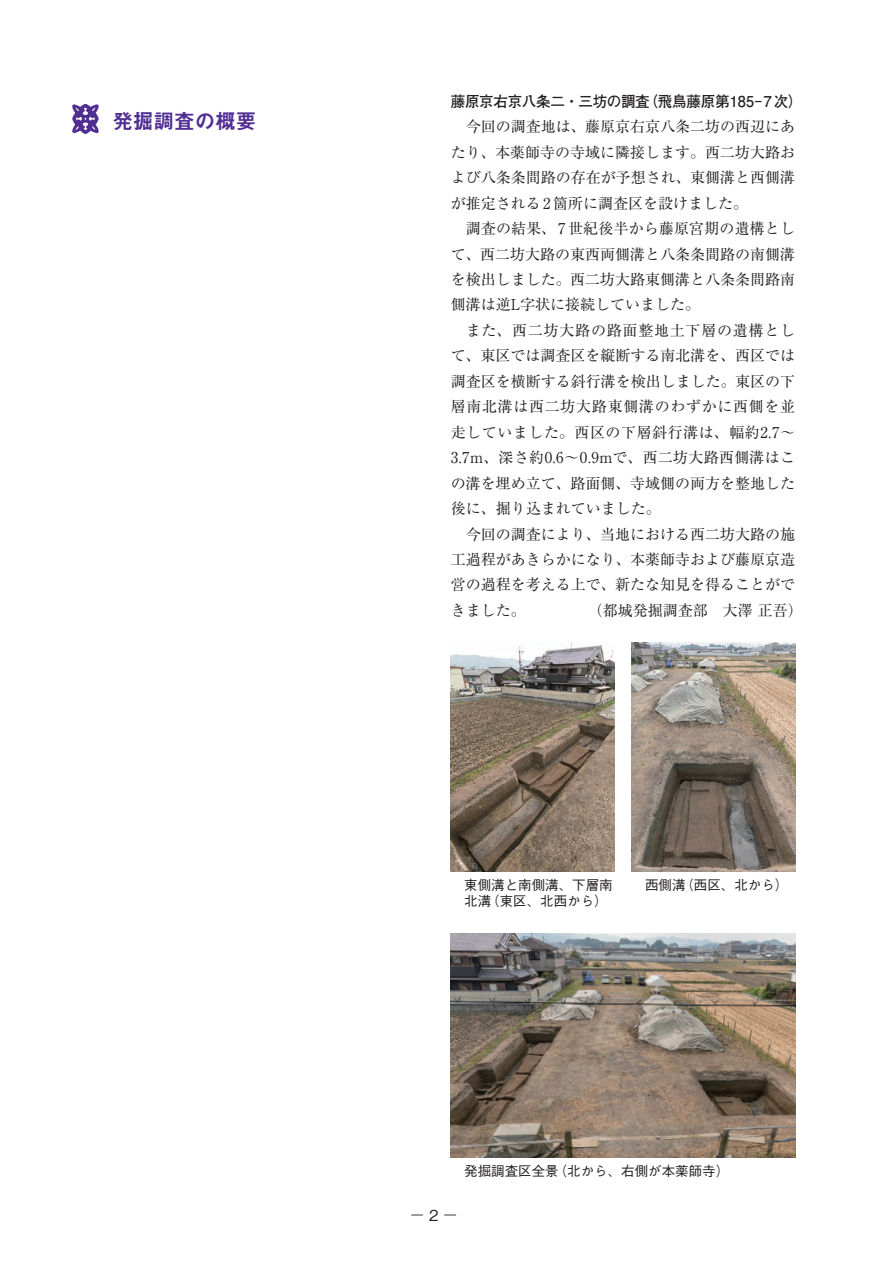
<style>
.page{position:relative;width:893px;height:1263px;background:#fff}
.page>*{position:absolute;margin:0;border:0;box-sizing:border-box;transform-origin:0 0}
.本文{font:21px "Midashi Go Pr 6 MB31";color:#502e92}
.本文-2{font:15px/25.5px "Ryumin Pr 6";color:#231f20;text-align:justify}
.本文-3{font:700 15px "Futo Go B101 Pr 6";letter-spacing:-.02em;color:#231f20}
.t1{font:500 15px "Gothic BBB Pr 6";color:#231f20;scale:1.8 1}
.t2{font:500 13.5px "Gothic BBB Pr 6";color:#231f20}
</style>
<div class="page">
<svg style="left:72px;top:104px;width:27px;height:30px"></svg>
<img style="left:451px;top:934px;width:344px;height:224px">
<img style="left:451px;top:642px;width:163px;height:229px">
<img style="left:631px;top:642px;width:164px;height:229px">
<p class="本文" style="left:112px;top:104px;width:146px">発掘調査の概要</p>
<p class="本文-3" style="left:451px;top:89px;width:354px">藤原京右京八条二・三坊の調査（飛鳥藤原第185-7 次）</p>
<p class="本文-2" style="left:451px;top:113px;width:346px;text-indent:15px">今回の調査地は、藤原京右京八条二坊の西辺にあたり、本薬師寺の寺域に隣接します。西二坊大路および八条条間路の存在が予想され、東側溝と西側溝が推定される 2 箇所に調査区を設けました。</p>
<p class="本文-2" style="left:451px;top:215px;width:346px;text-indent:15px">調査の結果、7 世紀後半から藤原宮期の遺構として、西二坊大路の東西両側溝と八条条間路の南側溝を検出しました。西二坊大路東側溝と八条条間路南側溝は逆L字状に接続していました。</p>
<p class="本文-2" style="left:451px;top:317px;width:346px;text-indent:15px">また、西二坊大路の路面整地土下層の遺構として、東区では調査区を縦断する南北溝を、西区では調査区を横断する斜行溝を検出しました。東区の下層南北溝は西二坊大路東側溝のわずかに西側を並走していました。西区の下層斜行溝は、幅約2.7〜3.7m、深さ約0.6〜0.9mで、西二坊大路西側溝はこの溝を埋め立て、路面側、寺域側の両方を整地した後に、掘り込まれていました。</p>
<p class="本文-2" style="left:451px;top:520px;width:346px;text-indent:15px">今回の調査により、当地における西二坊大路の施工過程があきらかになり、本薬師寺および藤原京造営の過程を考える上で、新たな知見を得ることができました。</p>
<p class="本文-2" style="left:588px;top:597px;width:216px">（都城発掘調査部　大澤正吾）</p>
<p class="t2" style="left:464px;top:874px;width:150px">東側溝と南側溝、下層南</p>
<p class="t2" style="left:464px;top:890px;width:145px">北溝（東区、北西から）</p>
<p class="t2" style="left:645px;top:874px;width:145px">西側溝（西区、北から）</p>
<p class="t2" style="left:464px;top:1160px;width:266px">発掘調査区全景（北から、右側が本薬師寺）</p>
<p class="t1" style="left:410px;top:1202px;width:27px">– 2 –</p>
</div>
